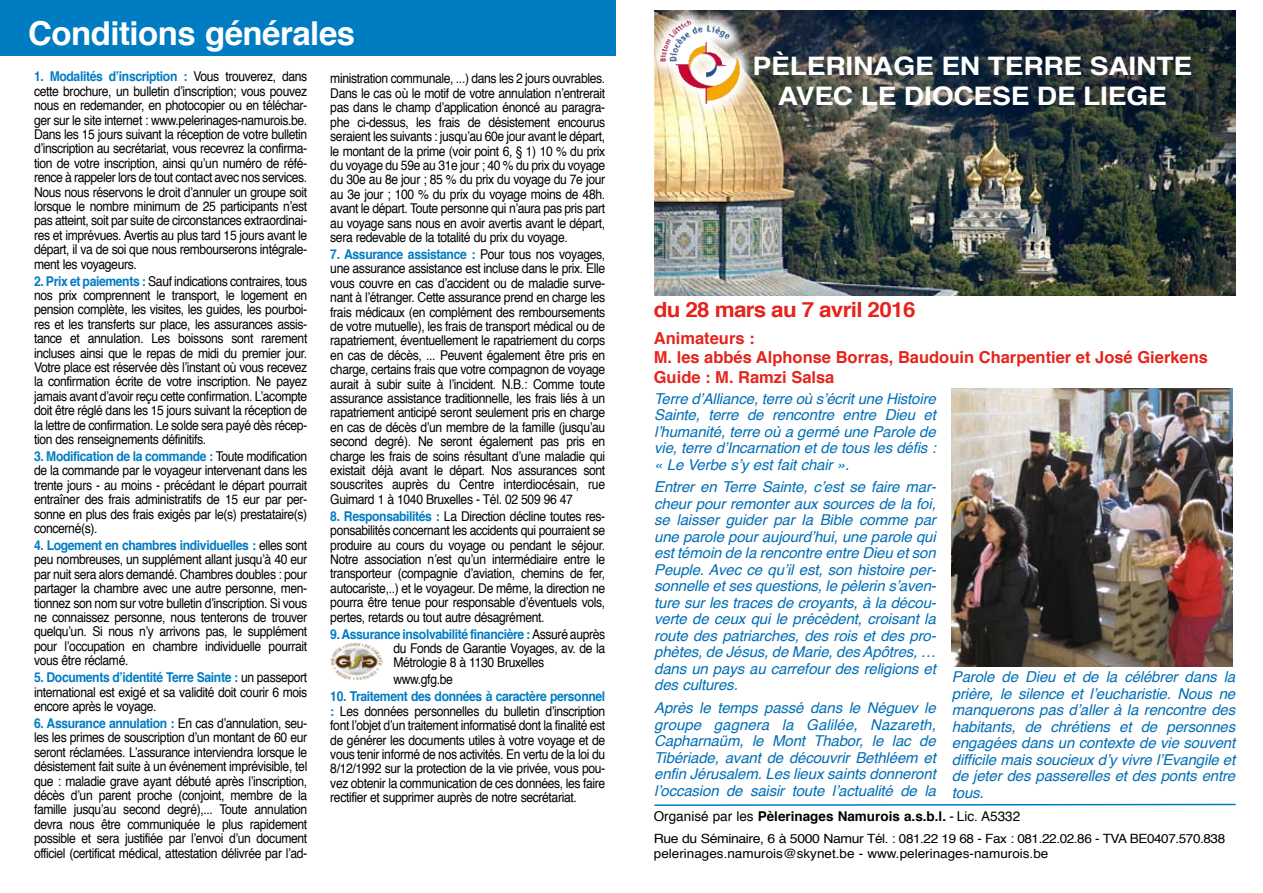
<style>
.page{position:relative;width:1263px;height:893px;background:#fff}
.page>*{position:absolute;margin:0;border:0;box-sizing:border-box;transform-origin:0 0}
.t1{font:700 33px "Helvetica";letter-spacing:-.015em;color:#fff}
.t2{font:700 25.5px/30px "Helvetica";letter-spacing:-.01em;color:#fff;text-align:center;scale:1.11 1}
.t3{font:700 21px "Helvetica";letter-spacing:-.03em;color:#e4251c;scale:1.07 1}
.t4{font:700 16.5px/19.5px "Helvetica";color:#e4251c}
.t5{font:italic 15px/16.5px "Helvetica";letter-spacing:-.01em;color:#006fb7;text-align:justify}
.t6{font:13.5px/14.4px "Helvetica";letter-spacing:-.03em;color:#000;text-align:justify;scale:.9 1}
.t7{font:700 13.5px "Helvetica";color:#000}
.t8{font:12.75px/15px "Helvetica";letter-spacing:-.015em;color:#000;scale:1.1 1}
.s1{font-weight:700;color:#007cc3}
.s2{font-weight:400}
</style>
<div class="page">
<img style="left:654px;top:11px;width:582px;height:284px">
<svg style="left:654px;top:803px;width:582px;height:3px"></svg>
<div style="left:0;top:0;width:615px;height:55px;background:#007cc3"></div>
<img style="left:951px;top:388px;width:282px;height:278px">
<img style="left:654px;top:10px;width:134px;height:142px">
<img style="left:669px;top:20px;width:56px;height:33px">
<img style="left:330px;top:643px;width:52px;height:37px">
<p class="t1" style="left:28px;top:7px;width:329px">Conditions générales</p>
<p class="t6" style="left:34px;top:70px;width:305px"><span class="s1">1. Modalités d’inscription :</span> Vous trouverez, dans cette brochure, un bulletin d’inscription; vous pouvez nous en redemander, en photocopier ou en téléchar&shy;ger sur le site internet : www.pelerinages-namurois.be.<br>Dans les 15 jours suivant la réception de votre bulletin d’inscription au secrétariat, vous recevrez la confirma&shy;tion de votre inscription, ainsi qu’un numéro de réfé&shy;rence à rappeler lors de tout contact avec nos services.<br>Nous nous réservons le droit d’annuler un groupe soit lorsque le nombre minimum de 25 participants n’est pas atteint, soit par suite de circonstances extraordinai&shy;res et imprévues. Avertis au plus tard 15 jours avant le départ, il va de soi que nous rembourserons intégrale&shy;ment les voyageurs.</p>
<p class="t6" style="left:34px;top:274px;width:305px"><span class="s1">2. Prix et paiements :</span> Sauf indications contraires, tous nos prix comprennent le transport, le logement en pension complète, les visites, les guides, les pourboi&shy;res et les transferts sur place, les assurances assis&shy;tance et annulation. Les boissons sont rarement incluses ainsi que le repas de midi du premier jour.<br>Votre place est réservée dès l’instant où vous recevez la confirmation écrite de votre inscription. Ne payez jamais avant d’avoir reçu cette confirmation. L’acompte doit être réglé dans les 15 jours suivant la réception de la lettre de confirmation. Le solde sera payé dès récep&shy;tion des renseignements définitifs.</p>
<p class="t6" style="left:34px;top:449px;width:305px"><span class="s1">3. Modification de la commande :</span> Toute modification de la commande par le voyageur intervenant dans les trente jours - au moins - précédant le départ pourrait entraîner des frais administratifs de 15 eur par per&shy;sonne en plus des frais exigés par le(s) prestataire(s) concerné(s).</p>
<p class="t6" style="left:34px;top:538px;width:305px"><span class="s1">4. Logement en chambres individuelles :</span> elles sont peu nombreuses, un supplément allant jusqu’à 40 eur par nuit sera alors demandé. Chambres doubles : pour partager la chambre avec une autre personne, men&shy;tionnez son nom sur votre bulletin d’inscription. Si vous ne connaissez personne, nous tenterons de trouver quelqu’un. Si nous n’y arrivons pas, le supplément pour l’occupation en chambre individuelle pourrait vous être réclamé.</p>
<p class="t6" style="left:34px;top:671px;width:305px"><span class="s1">5. Documents d’identité Terre Sainte :</span> un passeport international est exigé et sa validité doit courir 6 mois encore après le voyage.</p>
<p class="t6" style="left:34px;top:716px;width:305px"><span class="s1">6. Assurance annulation :</span> En cas d’annulation, seu&shy;les les primes de souscription d’un montant de 60 eur seront réclamées. L’assurance interviendra lorsque le désistement fait suite à un événement imprévisible, tel que : maladie grave ayant débuté après l’inscription, décès d’un parent proche (conjoint, membre de la famille jusqu’au second degré),... Toute annulation devra nous être communiquée le plus rapidement possible et sera justifiée par l’envoi d’un document officiel (certificat médical, attestation délivrée par l’ad-</p>
<p class="t6" style="left:330px;top:72px;width:307px">ministration communale, ...) dans les 2 jours ouvrables.<br>Dans le cas où le motif de votre annulation n’entrerait pas dans le champ d’application énoncé au paragra&shy;phe ci-dessus, les frais de désistement encourus seraient les suivants : jusqu’au 60e jour avant le départ, le montant de la prime (voir point 6, § 1) 10 % du prix du voyage du 59e au 31e jour ; 40 % du prix du voyage du 30e au 8e jour ; 85 % du prix du voyage du 7e jour au 3e jour ; 100 % du prix du voyage moins de 48h. avant le départ. Toute personne qui n’aura pas pris part au voyage sans nous en avoir avertis avant le départ, sera redevable de la totalité du prix du voyage.</p>
<p class="t6" style="left:330px;top:247px;width:307px"><span class="s1">7. Assurance assistance :</span> Pour tous nos voyages, une assurance assistance est incluse dans le prix. Elle vous couvre en cas d’accident ou de maladie surve&shy;nant à l’étranger. Cette assurance prend en charge les frais médicaux (en complément des remboursements de votre mutuelle), les frais de transport médical ou de rapatriement, éventuellement le rapatriement du corps en cas de décès, ... Peuvent également être pris en charge, certains frais que votre compagnon de voyage aurait à subir suite à l’incident. N.B.: Comme toute assurance assistance traditionnelle, les frais liés à un rapatriement anticipé seront seulement pris en charge en cas de décès d’un membre de la famille (jusqu’au second degré). Ne seront également pas pris en charge les frais de soins résultant d’une maladie qui existait déjà avant le départ. Nos assurances sont souscrites auprès du Centre interdiocésain, rue Guimard 1 à 1040 Bruxelles - Tél. 02 509 96 47</p>
<p class="t6" style="left:330px;top:509px;width:307px"><span class="s1">8. Responsabilités :</span> La Direction décline toutes res&shy;ponsabilités concernant les accidents qui pourraient se produire au cours du voyage ou pendant le séjour.<br>Notre association n’est qu’un intermédiaire entre le transporteur (compagnie d’aviation, chemins de fer, autocariste,..) et le voyageur. De même, la direction ne pourra être tenue pour responsable d’éventuels vols, pertes, retards ou tout autre désagrément.</p>
<p class="t6" style="left:393px;top:627px;width:237px;text-indent:-63px"><span class="s1">9. Assurance insolvabilité financière :</span> Assuré auprès du Fonds de Garantie Voyages, av. de la Métrologie 8 à 1130 Bruxelles</p>
<p class="t6" style="left:393px;top:673px;width:68px">www.gfg.be</p>
<p class="t6" style="left:330px;top:690px;width:307px"><span class="s1">10. Traitement des données à caractère personnel :</span> Les données personnelles du bulletin d’inscription font l’objet d’un traitement informatisé dont la finalité est de générer les documents utiles à votre voyage et de vous tenir informé de nos activités. En vertu de la loi du 8/12/1992 sur la protection de la vie privée, vous pou&shy;vez obtenir la communication de ces données, les faire rectifier et supprimer auprès de notre secrétariat.</p>
<p class="t2" style="left:753px;top:52px;width:398px">PÈLERINAGE EN TERRE SAINTE<br>AVEC LE DIOCESE DE LIEGE</p>
<p class="t3" style="left:654px;top:292px;width:246px">du 28 mars au 7 avril 2016</p>
<p class="t4" style="left:654px;top:328px;width:556px">Animateurs :<br>M. les abbés Alphonse Borras, Baudouin Charpentier et José Gierkens<br>Guide : M. Ramzi Salsa</p>
<p class="t5" style="left:654px;top:390px;width:283px">Terre d’Alliance, terre où s’écrit une Histoire Sainte, terre de rencontre entre Dieu et l’humanité, terre où a germé une Parole de vie, terre d’Incarnation et de tous les défis : « Le Verbe s’y est fait chair ».</p>
<p class="t5" style="left:654px;top:479px;width:284px">Entrer en Terre Sainte, c’est se faire mar&shy;cheur pour remonter aux sources de la foi, se laisser guider par la Bible comme par une parole pour aujourd’hui, une parole qui est témoin de la rencontre entre Dieu et son Peuple. Avec ce qu’il est, son histoire per&shy;sonnelle et ses questions, le pèlerin s’aven&shy;ture sur les traces de croyants, à la décou&shy;verte de ceux qui le précèdent, croisant la route des patriarches, des rois et des pro&shy;phètes, de Jésus, de Marie, des Apôtres, … dans un pays au carrefour des religions et des cultures.</p>
<p class="t5" style="left:654px;top:700px;width:283px">Après le temps passé dans le Néguev le groupe gagnera la Galilée, Nazareth, Capharnaüm, le Mont Thabor, le lac de Tibériade, avant de découvrir Bethléem et enfin Jérusalem. Les lieux saints donneront l’occasion de saisir toute l’actualité de la</p>
<p class="t5" style="left:952px;top:669px;width:285px">Parole de Dieu et de la célébrer dans la prière, le silence et l’eucharistie. Nous ne manquerons pas d’aller à la rencontre des habitants, de chrétiens et de personnes engagées dans un contexte de vie souvent difficile mais soucieux d’y vivre l’Evangile et de jeter des passerelles et des ponts entre tous.</p>
<p class="t7" style="left:654px;top:806px;width:368px"><span class="s2">Organisé par les</span> Pèlerinages Namurois a.s.b.l. <span class="s2">- Lic. A5332</span></p>
<p class="t8" style="left:654px;top:831px;width:521px">Rue du Séminaire, 6 à 5000 Namur Tél. : 081.22 19 68 - Fax : 081.22.02.86 - TVA BE0407.570.838 pelerinages.namurois@skynet.be - www.pelerinages-namurois.be</p>
</div>
